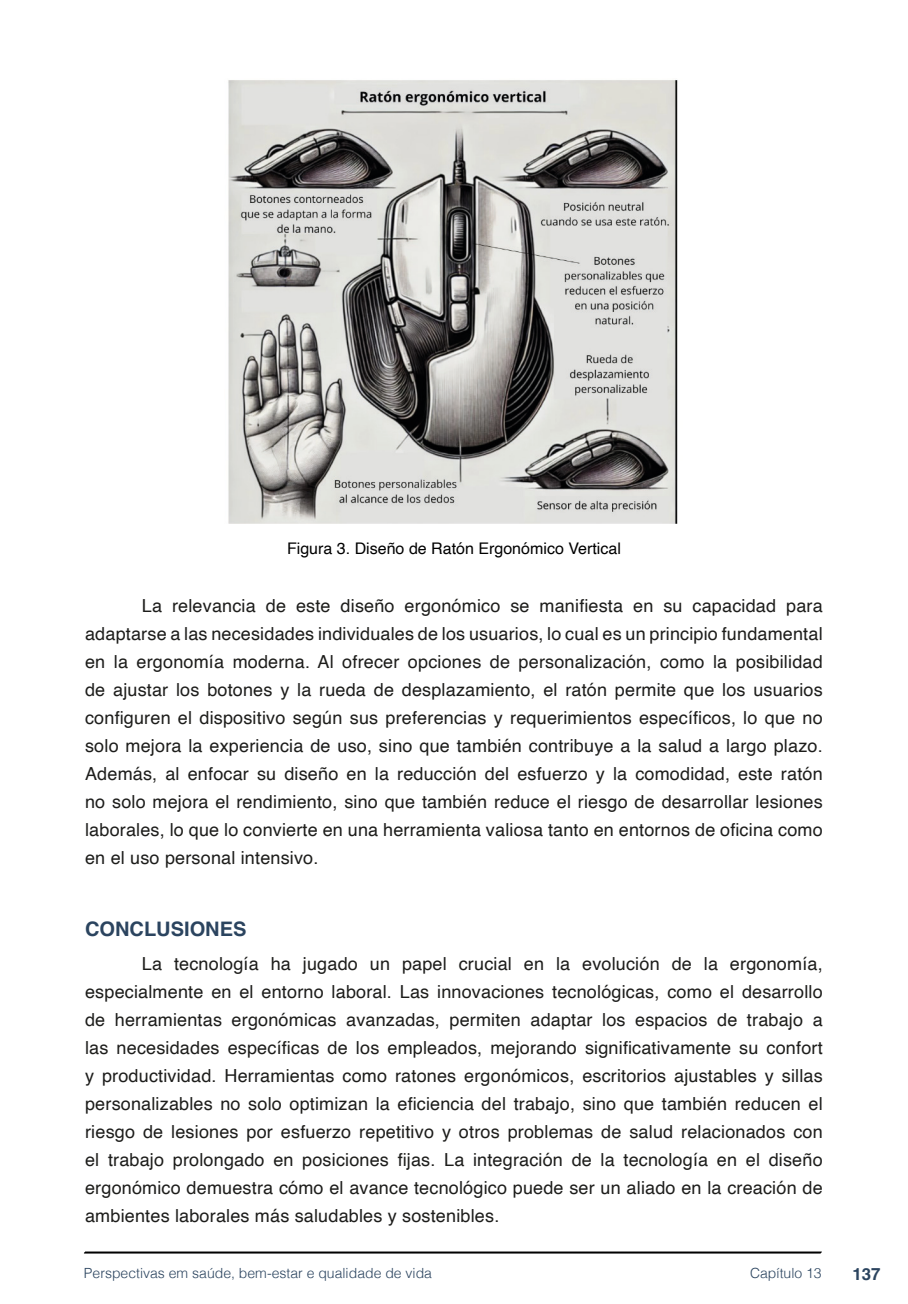
<style>
.page{position:relative;width:908px;height:1304px;background:#fff}
.page>*{position:absolute;margin:0;border:0;box-sizing:border-box;transform-origin:0 0}
.TITULOS{font:700 20px "Helvetica";color:#2b445f}
.txt{font:18px/28px "Helvetica";letter-spacing:.01em;color:#1d1d1b;text-align:justify}
.t1{font:700 16.8px "Helvetica";color:#2b445f}
.imagens_graf_tab{font:16px "Helvetica";color:#000}
.t2{font:300 14px "Helvetica";color:#2b445f}
</style>
<div class="page">
<svg style="left:84px;top:1251px;width:737px;height:3px;background:#515151"></svg>
<img style="left:228px;top:80px;width:450px;height:443px">
<p class="imagens_graf_tab" style="left:287px;top:536px;width:335px">Figura 3. Diseño de Ratón Ergonómico Vertical</p>
<p class="txt" style="left:85px;top:592px;width:738px;text-indent:57px">La relevancia de este diseño ergonómico se manifiesta en su capacidad para adaptarse a las necesidades individuales de los usuarios, lo cual es un principio fundamental en la ergonomía moderna. Al ofrecer opciones de personalización, como la posibilidad de ajustar los botones y la rueda de desplazamiento, el ratón permite que los usuarios configuren el dispositivo según sus preferencias y requerimientos específicos, lo que no solo mejora la experiencia de uso, sino que también contribuye a la salud a largo plazo.<br>Además, al enfocar su diseño en la reducción del esfuerzo y la comodidad, este ratón no solo mejora el rendimiento, sino que también reduce el riesgo de desarrollar lesiones laborales, lo que lo convierte en una herramienta valiosa tanto en entornos de oficina como en el uso personal intensivo.</p>
<p class="TITULOS" style="left:85px;top:917px;width:163px">CONCLUSIONES</p>
<p class="txt" style="left:85px;top:950px;width:738px;text-indent:57px">La tecnología ha jugado un papel crucial en la evolución de la ergonomía, especialmente en el entorno laboral. Las innovaciones tecnológicas, como el desarrollo de herramientas ergonómicas avanzadas, permiten adaptar los espacios de trabajo a las necesidades específicas de los empleados, mejorando significativamente su confort y productividad. Herramientas como ratones ergonómicos, escritorios ajustables y sillas personalizables no solo optimizan la eficiencia del trabajo, sino que también reducen el riesgo de lesiones por esfuerzo repetitivo y otros problemas de salud relacionados con el trabajo prolongado en posiciones fijas. La integración de la tecnología en el diseño ergonómico demuestra cómo el avance tecnológico puede ser un aliado en la creación de ambientes laborales más saludables y sostenibles.</p>
<p class="t2" style="left:84px;top:1261px;width:349px">Perspectivas em saúde, bem-estar e qualidade de vida</p>
<p class="t2" style="left:749px;top:1261px;width:73px">Capítulo 13</p>
<p class="t1" style="left:851px;top:1264px;width:30px">137</p>
</div>
